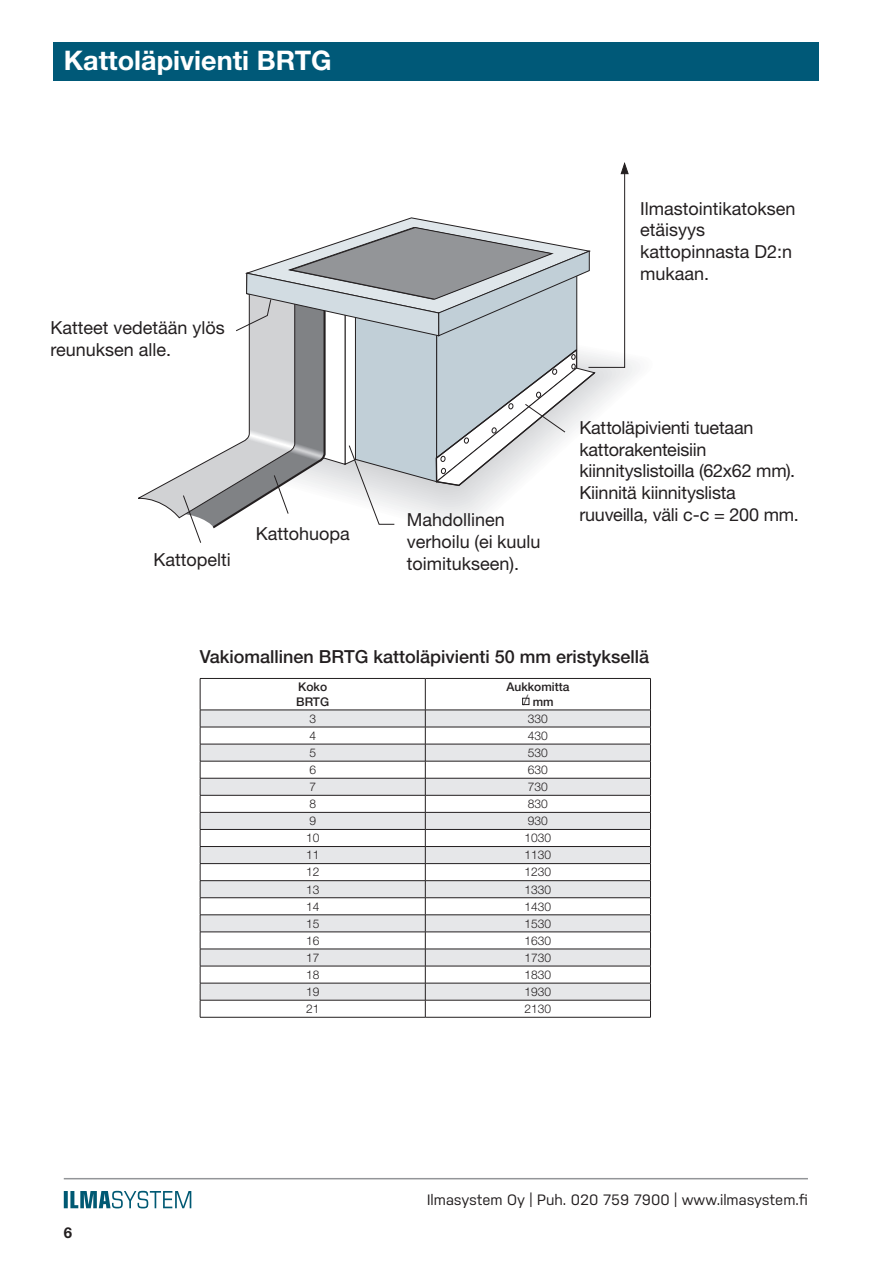
<style>
.page{position:relative;width:893px;height:1263px;background:#fff}
.page>*{position:absolute;margin:0;border:0;box-sizing:border-box;transform-origin:0 0}
.t1{font:700 27px "Helvetica Neue LT Std";color:#fff}
.t2{font:18px/21.6px "Helvetica Neue LT Std";color:#231f20}
.t3{font:500 18px "Helvetica Neue LT Std";color:#231f20}
.t4{font:15px "Nudista";color:#231f20}
.t5{font:700 15px "Helvetica Neue LT Std";color:#231f20}
.t6{font:300 12px "Helvetica Neue LT Std";color:#231f20}
.t7{font:500 12px/14.4px "Helvetica Neue LT Std";color:#231f20}
.s1{font-weight:300;font-size:14.25px}
</style>
<div class="page">
<div style="left:53px;top:43px;width:766px;height:38px;background:#005978"></div>
<hr style="left:64px;top:1178px;width:744px;height:1px;background:#939598">
<svg style="left:64px;top:1191px;width:127px;height:17px"></svg>
<svg style="left:139px;top:473px;width:44px;height:46px"></svg>
<svg style="left:183px;top:173px;width:442px;height:370px"></svg>
<svg style="left:621px;top:162px;width:8px;height:12px"></svg>
<svg style="left:201px;top:679px;width:449px;height:338px"></svg>
<svg style="left:201px;top:711px;width:449px;height:289px;fill:#e6e7e9"></svg>
<hr style="left:200px;top:710px;width:225px;height:1px;background:#231f20">
<hr style="left:425px;top:710px;width:226px;height:1px;background:#231f20">
<hr style="left:200px;top:727px;width:225px;height:1px;background:#231f20">
<hr style="left:425px;top:727px;width:226px;height:1px;background:#231f20">
<hr style="left:200px;top:744px;width:225px;height:1px;background:#231f20">
<hr style="left:425px;top:744px;width:226px;height:1px;background:#231f20">
<hr style="left:200px;top:761px;width:225px;height:1px;background:#231f20">
<hr style="left:425px;top:761px;width:226px;height:1px;background:#231f20">
<hr style="left:200px;top:778px;width:225px;height:1px;background:#231f20">
<hr style="left:425px;top:778px;width:226px;height:1px;background:#231f20">
<hr style="left:200px;top:795px;width:225px;height:1px;background:#231f20">
<hr style="left:425px;top:795px;width:226px;height:1px;background:#231f20">
<hr style="left:200px;top:812px;width:225px;height:1px;background:#231f20">
<hr style="left:425px;top:812px;width:226px;height:1px;background:#231f20">
<hr style="left:200px;top:829px;width:225px;height:1px;background:#231f20">
<hr style="left:425px;top:829px;width:226px;height:1px;background:#231f20">
<hr style="left:200px;top:846px;width:225px;height:1px;background:#231f20">
<hr style="left:425px;top:846px;width:226px;height:1px;background:#231f20">
<hr style="left:200px;top:863px;width:225px;height:1px;background:#231f20">
<hr style="left:425px;top:863px;width:226px;height:1px;background:#231f20">
<hr style="left:200px;top:880px;width:225px;height:1px;background:#231f20">
<hr style="left:425px;top:880px;width:226px;height:1px;background:#231f20">
<hr style="left:200px;top:897px;width:225px;height:1px;background:#231f20">
<hr style="left:425px;top:897px;width:226px;height:1px;background:#231f20">
<hr style="left:200px;top:914px;width:225px;height:1px;background:#231f20">
<hr style="left:425px;top:914px;width:226px;height:1px;background:#231f20">
<hr style="left:200px;top:932px;width:225px;height:1px;background:#231f20">
<hr style="left:425px;top:932px;width:226px;height:1px;background:#231f20">
<hr style="left:200px;top:949px;width:225px;height:1px;background:#231f20">
<hr style="left:425px;top:949px;width:226px;height:1px;background:#231f20">
<hr style="left:200px;top:966px;width:225px;height:1px;background:#231f20">
<hr style="left:425px;top:966px;width:226px;height:1px;background:#231f20">
<hr style="left:200px;top:983px;width:225px;height:1px;background:#231f20">
<hr style="left:425px;top:983px;width:226px;height:1px;background:#231f20">
<hr style="left:200px;top:1000px;width:225px;height:1px;background:#231f20">
<hr style="left:425px;top:1000px;width:226px;height:1px;background:#231f20">
<hr style="left:200px;top:1017px;width:225px;height:1px;background:#231f20">
<hr style="left:425px;top:1017px;width:226px;height:1px;background:#231f20">
<hr style="left:200px;top:678px;width:225px;height:1px;background:#231f20">
<hr style="left:200px;top:679px;width:1px;height:31px;background:#231f20">
<hr style="left:425px;top:678px;width:226px;height:1px;background:#231f20">
<hr style="left:425px;top:679px;width:1px;height:31px;background:#231f20">
<hr style="left:650px;top:679px;width:1px;height:31px;background:#231f20">
<svg style="left:200px;top:710px;width:1px;height:307px"></svg>
<svg style="left:425px;top:710px;width:1px;height:307px"></svg>
<svg style="left:650px;top:710px;width:1px;height:307px"></svg>
<div style="left:522px;top:698px;width:7px;height:7px;border:1px solid #231f20"></div>
<h1 class="t1" style="left:64px;top:44px;width:269px">Kattoläpivienti BRTG</h1>
<p class="t2" style="left:51px;top:317px;width:176px">Katteet vedetään ylös reunuksen alle.</p>
<p class="t2" style="left:154px;top:549px;width:79px">Kattopelti</p>
<p class="t2" style="left:256px;top:522px;width:96px">Kattohuopa</p>
<p class="t2" style="left:640px;top:197px;width:157px">Ilmastointikatoksen etäisyys kattopinnasta D2:n mukaan.</p>
<p class="t2" style="left:407px;top:509px;width:135px">Mahdollinen verhoilu (ei kuulu toimitukseen).</p>
<p class="t2" style="left:579px;top:417px;width:221px">Kattoläpivienti tuetaan kattorakenteisiin kiinnityslistoilla (62x62 mm).<br>Kiinnitä kiinnityslista ruuveilla, väli c-c = 200 mm.</p>
<p class="t3" style="left:200px;top:646px;width:451px">Vakiomallinen BRTG kattoläpivienti 50 mm eristyksellä</p>
<p class="t7" style="left:296px;top:680px;width:34px">Koko<br>BRTG</p>
<p class="t7" style="left:506px;top:680px;width:64px;text-align:center">Aukkomitta <span class="s1">/</span> mm</p>
<p class="t6" style="left:309px;top:711px;width:8px">3</p>
<p class="t6" style="left:528px;top:711px;width:22px">330</p>
<p class="t6" style="left:309px;top:728px;width:8px">4</p>
<p class="t6" style="left:528px;top:728px;width:22px">430</p>
<p class="t6" style="left:309px;top:745px;width:8px">5</p>
<p class="t6" style="left:528px;top:745px;width:22px">530</p>
<p class="t6" style="left:309px;top:762px;width:8px">6</p>
<p class="t6" style="left:528px;top:762px;width:22px">630</p>
<p class="t6" style="left:309px;top:779px;width:8px">7</p>
<p class="t6" style="left:528px;top:779px;width:22px">730</p>
<p class="t6" style="left:309px;top:796px;width:8px">8</p>
<p class="t6" style="left:528px;top:796px;width:22px">830</p>
<p class="t6" style="left:309px;top:814px;width:8px">9</p>
<p class="t6" style="left:528px;top:814px;width:22px">930</p>
<p class="t6" style="left:306px;top:831px;width:15px">10</p>
<p class="t6" style="left:525px;top:831px;width:28px">1030</p>
<p class="t6" style="left:306px;top:848px;width:15px">11</p>
<p class="t6" style="left:525px;top:848px;width:28px">1130</p>
<p class="t6" style="left:306px;top:865px;width:15px">12</p>
<p class="t6" style="left:525px;top:865px;width:28px">1230</p>
<p class="t6" style="left:306px;top:882px;width:15px">13</p>
<p class="t6" style="left:525px;top:882px;width:28px">1330</p>
<p class="t6" style="left:306px;top:899px;width:15px">14</p>
<p class="t6" style="left:525px;top:899px;width:28px">1430</p>
<p class="t6" style="left:306px;top:916px;width:15px">15</p>
<p class="t6" style="left:525px;top:916px;width:28px">1530</p>
<p class="t6" style="left:306px;top:933px;width:15px">16</p>
<p class="t6" style="left:525px;top:933px;width:28px">1630</p>
<p class="t6" style="left:306px;top:950px;width:15px">17</p>
<p class="t6" style="left:525px;top:950px;width:28px">1730</p>
<p class="t6" style="left:306px;top:967px;width:15px">18</p>
<p class="t6" style="left:525px;top:967px;width:28px">1830</p>
<p class="t6" style="left:306px;top:984px;width:15px">19</p>
<p class="t6" style="left:525px;top:984px;width:28px">1930</p>
<p class="t6" style="left:306px;top:1001px;width:15px">21</p>
<p class="t6" style="left:525px;top:1001px;width:28px">2130</p>
<p class="t5" style="left:64px;top:1223px;width:10px">6</p>
<p class="t4" style="left:427px;top:1191px;width:382px">Ilmasystem Oy | Puh. 020 759 7900 | www.ilmasystem.fi</p>
</div>
